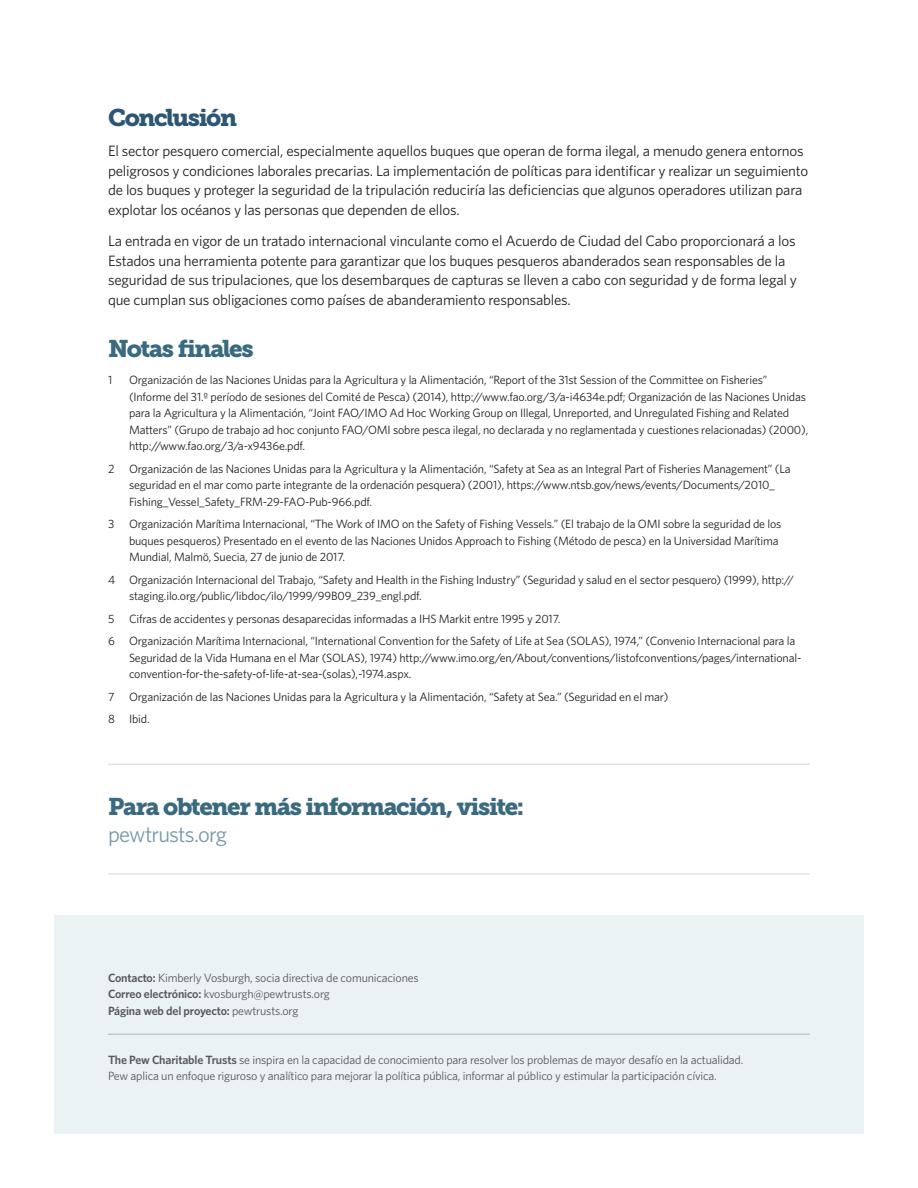
<style>
.page{position:relative;width:918px;height:1188px;background:#fff}
.page>*{position:absolute;margin:0;border:0;box-sizing:border-box;transform-origin:0 0}
.t1{font:24px "Museo Slab 900";letter-spacing:-.06em;color:#3a6a7f}
.t2{font:24px "Museo Slab 900";letter-spacing:-.06em;color:#2d5574}
.Footer_website{font:22.5px "Whitney";letter-spacing:-.04em;color:#799aaa}
.Body{font:15px/19.5px "Whitney";letter-spacing:-.015em;color:#231f20}
.t3{font:12px/16.5px "Whitney";letter-spacing:-.015em;color:#231f20}
.Footer_text{font:12px/16.5px "Whitney";letter-spacing:-.015em;color:#57585a}
.s1{font-weight:600}
</style>
<div class="page">
<div style="left:54px;top:915px;width:810px;height:219px;background:#eaf2f4"></div>
<hr style="left:108px;top:764px;width:702px;height:1px;background:#0e4a6b">
<hr style="left:108px;top:873px;width:702px;height:2px;background:#0e4a6b">
<hr style="left:108px;top:1034px;width:702px;height:1px;background:#231f20">
<h1 class="t2" style="left:108px;top:104px;width:131px">Conclusión</h1>
<p class="Body" style="left:108px;top:141px;width:702px">El sector pesquero comercial, especialmente aquellos buques que operan de forma ilegal, a menudo genera entornos peligrosos y condiciones laborales precarias. La implementación de políticas para identificar y realizar un seguimiento de los buques y proteger la seguridad de la tripulación reduciría las deficiencias que algunos operadores utilizan para explotar los océanos y las personas que dependen de ellos.</p>
<p class="Body" style="left:108px;top:231px;width:691px">La entrada en vigor de un tratado internacional vinculante como el Acuerdo de Ciudad del Cabo proporcionará a los Estados una herramienta potente para garantizar que los buques pesqueros abanderados sean responsables de la seguridad de sus tripulaciones, que los desembarques de capturas se lleven a cabo con seguridad y de forma legal y que cumplan sus obligaciones como países de abanderamiento responsables.</p>
<h1 class="t1" style="left:108px;top:335px;width:147px">Notas finales</h1>
<p class="t3" style="left:108px;top:371px;width:6px">1</p>
<p class="t3" style="left:129px;top:371px;width:681px">Organización de las Naciones Unidas para la Agricultura y la Alimentación, “Report of the 31st Session of the Committee on Fisheries” (Informe del 31.º período de sesiones del Comité de Pesca) (2014), http://www.fao.org/3/a-i4634e.pdf; Organización de las Naciones Unidas para la Agricultura y la Alimentación, “Joint FAO/IMO Ad Hoc Working Group on Illegal, Unreported, and Unregulated Fishing and Related Matters” (Grupo de trabajo ad hoc conjunto FAO/OMI sobre pesca ilegal, no declarada y no reglamentada y cuestiones relacionadas) (2000), http://www.fao.org/3/a-x9436e.pdf.</p>
<p class="t3" style="left:129px;top:460px;width:663px;text-indent:-21px">2 Organización de las Naciones Unidas para la Agricultura y la Alimentación, “Safety at Sea as an Integral Part of Fisheries Management” (La seguridad en el mar como parte integrante de la ordenación pesquera) (2001), https://www.ntsb.gov/news/events/Documents/2010_<br>Fishing_Vessel_Safety_FRM-29-FAO-Pub-966.pdf.</p>
<p class="t3" style="left:129px;top:515px;width:654px;text-indent:-21px">3 Organización Marítima Internacional, “The Work of IMO on the Safety of Fishing Vessels.” (El trabajo de la OMI sobre la seguridad de los buques pesqueros) Presentado en el evento de las Naciones Unidos Approach to Fishing (Método de pesca) en la Universidad Marítima<br>Mundial, Malmö, Suecia, 27 de junio de 2017.</p>
<p class="t3" style="left:129px;top:571px;width:666px;text-indent:-21px">4 Organización Internacional del Trabajo, “Safety and Health in the Fishing Industry” (Seguridad y salud en el sector pesquero) (1999), http:// staging.ilo.org/public/libdoc/ilo/1999/99B09_239_engl.pdf.</p>
<p class="t3" style="left:108px;top:610px;width:454px">5 Cifras de accidentes y personas desaparecidas informadas a IHS Markit entre 1995 y 2017.</p>
<p class="t3" style="left:129px;top:632px;width:674px;text-indent:-21px">6 Organización Marítima Internacional, “International Convention for the Safety of Life at Sea (SOLAS), 1974,” (Convenio Internacional para la<br>Seguridad de la Vida Humana en el Mar (SOLAS), 1974) http://www.imo.org/en/About/conventions/listofconventions/pages/international&shy;convention-for-the-safety-of-life-at-sea-(solas),-1974.aspx.</p>
<p class="t3" style="left:108px;top:688px;width:562px">7 Organización de las Naciones Unidas para la Agricultura y la Alimentación, “Safety at Sea.” (Seguridad en el mar)</p>
<p class="t3" style="left:108px;top:710px;width:43px">8 Ibid.</p>
<h1 class="t1" style="left:108px;top:793px;width:418px">Para obtener más información, visite:</h1>
<p class="Footer_website" style="left:108px;top:820px;width:121px">pewtrusts.org</p>
<p class="Footer_text" style="left:108px;top:969px;width:312px"><span class="s1">Contacto:</span> Kimberly Vosburgh, socia directiva de comunicaciones<br><span class="s1">Correo electrónico:</span> kvosburgh@pewtrusts.org<br><span class="s1">Página web del proyecto:</span> pewtrusts.org</p>
<p class="Footer_text" style="left:108px;top:1051px;width:637px"><span class="s1">The Pew Charitable Trusts</span> se inspira en la capacidad de conocimiento para resolver los problemas de mayor desafío en la actualidad.<br>Pew aplica un enfoque riguroso y analítico para mejorar la política pública, informar al público y estimular la participación cívica.</p>
</div>
